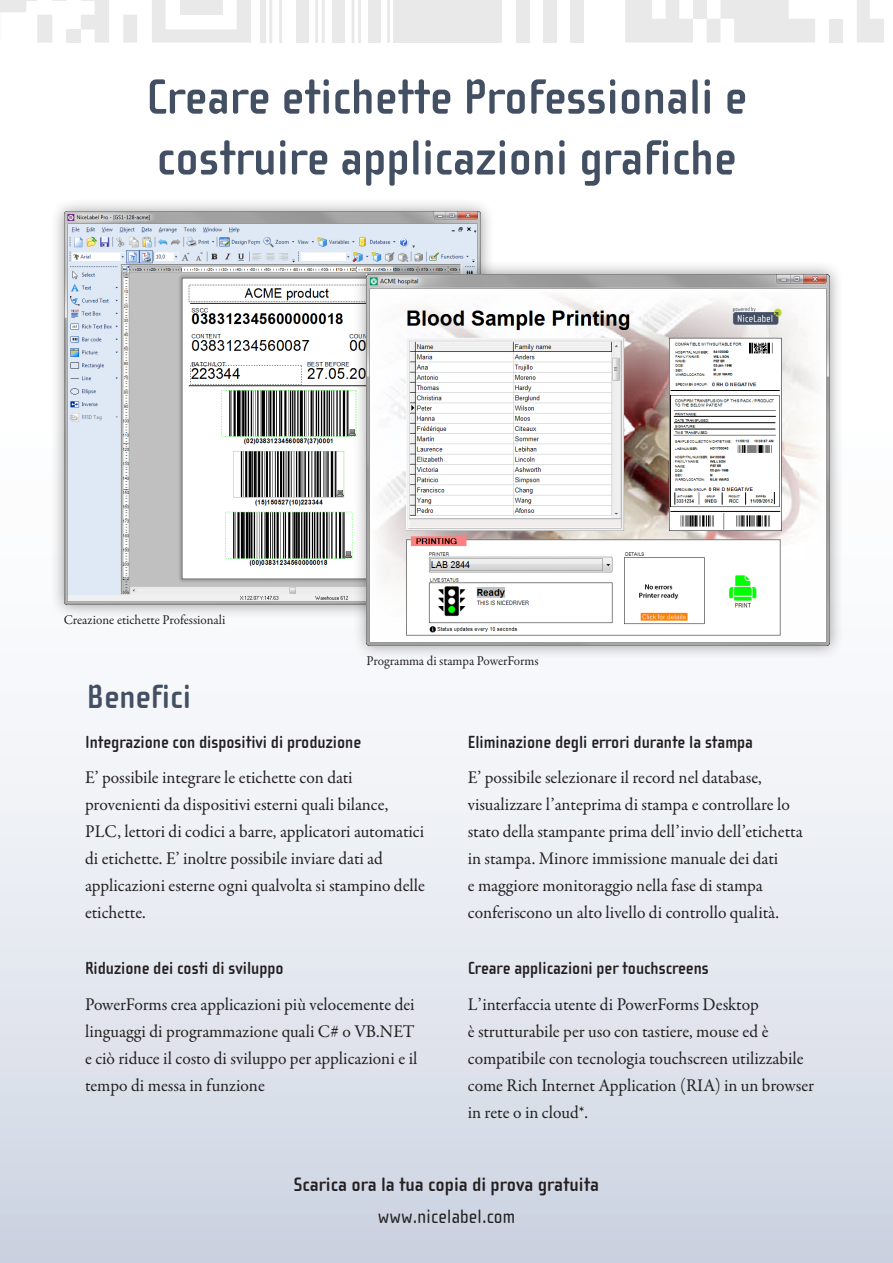
<style>
.page{position:relative;width:893px;height:1263px;background:#fff}
.page>*{position:absolute;margin:0;border:0;box-sizing:border-box;transform-origin:0 0}
.t1{font:700 50.7px "Cholla Sans";color:#434f63}
.t2{font:700 34.5px "Cholla Sans";color:#434f63}
.t3{font:700 19.95px "Cholla Sans";color:#231f20}
.t4{font:19.95px "Cholla Sans";color:#231f20}
.IT_tekst{font:18px/27px "Garamond Premr Pro";color:#231f20}
.podnaslov_zadaj{font:700 18px "Cholla Sans";color:#231f20}
.t5{font:13.5px "Garamond Premr Pro";letter-spacing:-.005em;color:#231f20}
</style>
<div class="page">
<div style="left:0;top:0;width:893px;height:1263px;background:linear-gradient(to bottom,#fff,#d8dde8)"></div>
<svg style="left:152px;top:0;width:99px;height:43px"></svg>
<svg style="left:0;top:0;width:137px;height:43px"></svg>
<div style="left:66px;top:29px;width:15px;height:14px;background:#e9e9e9"></div>
<div style="left:180px;top:0;width:42px;height:15px;background:#e9e9e9"></div>
<div style="left:296px;top:0;width:12px;height:43px;background:#e9e9e9"></div>
<div style="left:332px;top:0;width:12px;height:43px;background:#e9e9e9"></div>
<div style="left:368px;top:0;width:12px;height:43px;background:#e9e9e9"></div>
<div style="left:260px;top:0;width:6px;height:43px;background:#e9e9e9"></div>
<svg style="left:269px;top:0;width:3px;height:43px"></svg>
<svg style="left:279px;top:0;width:3px;height:43px"></svg>
<svg style="left:315px;top:0;width:10px;height:43px"></svg>
<svg style="left:352px;top:0;width:9px;height:43px"></svg>
<svg style="left:387px;top:0;width:2px;height:43px"></svg>
<div style="left:394px;top:0;width:108px;height:43px;background:#e9e9e9"></div>
<svg style="left:707px;top:0;width:108px;height:43px"></svg>
<svg style="left:857px;top:0;width:27px;height:43px"></svg>
<svg style="left:625px;top:0;width:68px;height:43px"></svg>
<div style="left:516px;top:0;width:13px;height:43px;background:#e9e9e9"></div>
<div style="left:543px;top:0;width:13px;height:43px;background:#e9e9e9"></div>
<div style="left:571px;top:0;width:13px;height:43px;background:#e9e9e9"></div>
<div style="left:829px;top:19px;width:14px;height:24px;background:#e9e9e9"></div>
<div style="left:693px;top:0;width:14px;height:19px;background:#e9e9e9"></div>
<div style="left:50px;top:198px;width:445px;height:421px;background:#231f20;opacity:.45"></div>
<img style="left:64px;top:212px;width:417px;height:393px">
<div style="left:352px;top:260px;width:491px;height:400px;background:#231f20;opacity:.45"></div>
<img style="left:367px;top:274px;width:462px;height:371px">
<p class="t1" style="left:146px;top:69px;width:602px">Creare etichette Professionali e</p>
<p class="t1" style="left:157px;top:130px;width:581px">costruire applicazioni grafiche</p>
<p class="t5" style="left:64px;top:612px;width:163px">Creazione etichette Professionali</p>
<p class="t5" style="left:367px;top:653px;width:173px">Programma di stampa PowerForms</p>
<p class="t2" style="left:87px;top:677px;width:106px">Benefici</p>
<p class="podnaslov_zadaj" style="left:85px;top:732px;width:278px">Integrazione con dispositivi di produzione</p>
<p class="IT_tekst" style="left:85px;top:765px;width:341px">E’ possibile integrare le etichette con dati provenienti da dispositivi esterni quali bilance, PLC, lettori di codici a barre, applicatori automatici di etichette. E’ inoltre possibile inviare dati ad applicazioni esterne ogni qualvolta si stampino delle etichette.</p>
<p class="podnaslov_zadaj" style="left:85px;top:958px;width:200px">Riduzione dei costi di sviluppo</p>
<p class="IT_tekst" style="left:85px;top:991px;width:334px">PowerForms crea applicazioni più velocemente dei linguaggi di programmazione quali C# o VB.NET e ciò riduce il costo di sviluppo per applicazioni e il tempo di messa in funzione</p>
<p class="podnaslov_zadaj" style="left:468px;top:732px;width:287px">Eliminazione degli errori durante la stampa</p>
<p class="IT_tekst" style="left:468px;top:765px;width:336px">E’ possibile selezionare il record nel database, visualizzare l’anteprima di stampa e controllare lo stato della stampante prima dell’invio dell’etichetta in stampa. Minore immissione manuale dei dati<br>e maggiore monitoraggio nella fase di stampa conferiscono un alto livello di controllo qualità.</p>
<p class="podnaslov_zadaj" style="left:468px;top:958px;width:243px">Creare applicazioni per touchscreens</p>
<p class="IT_tekst" style="left:468px;top:991px;width:348px">L’interfaccia utente di PowerForms Desktop<br>è strutturabile per uso con tastiere, mouse ed è compatibile con tecnologia touchscreen utilizzabile come Rich Internet Application (RIA) in un browser in rete o in cloud*.</p>
<p class="t3" style="left:294px;top:1174px;width:307px">Scarica ora la tua copia di prova gratuita</p>
<p class="t4" style="left:378px;top:1205px;width:139px">www.nicelabel.com</p>
</div>
